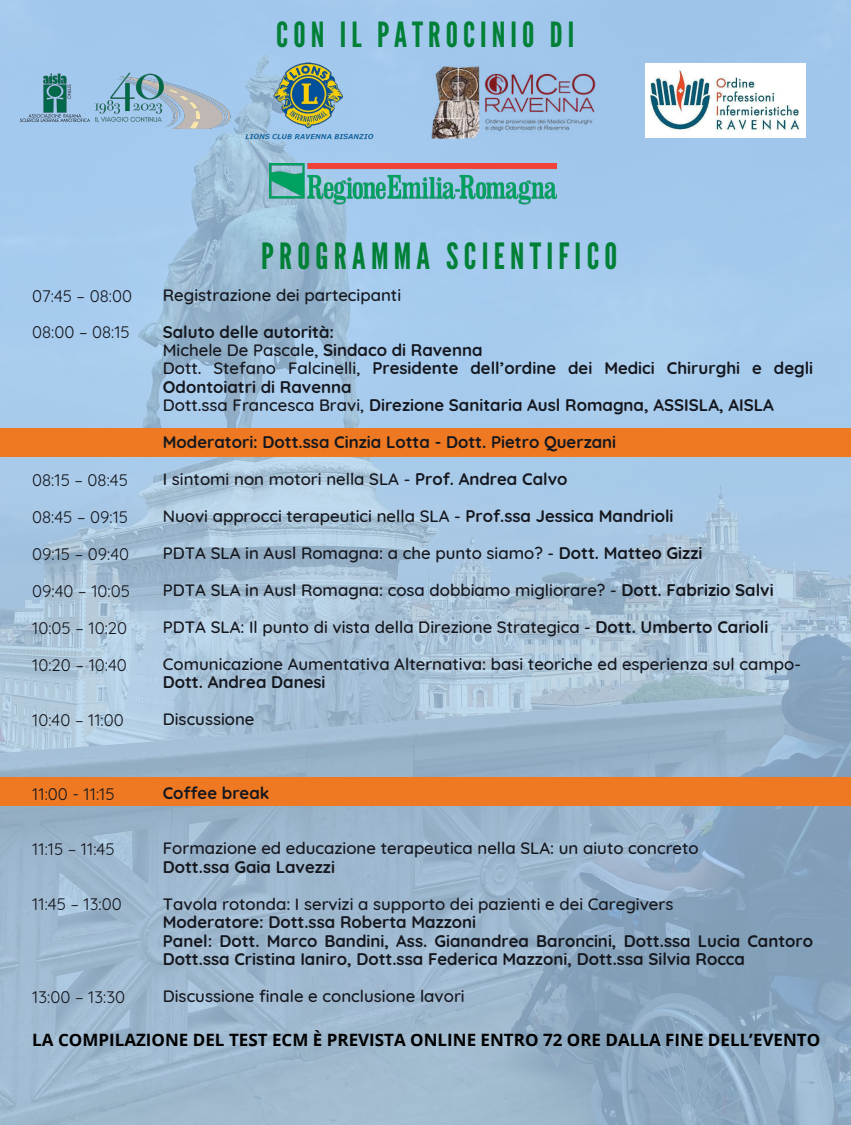
<style>
.page{position:relative;width:851px;height:1125px;background:#fff}
.page>*{position:absolute;margin:0;border:0;box-sizing:border-box;transform-origin:0 0}
.t1{font:36.12px "League Gothic";letter-spacing:.145em;color:#008037}
.t2{font:34.62px "League Gothic";letter-spacing:.145em;color:#008037}
.t3{font:700 17.01px "Open Sans";color:#000}
.t4{font:500 16.8px/36.9px "Quicksand";color:#15171e}
.t5{font:700 16.8px/18.4px "Quicksand";color:#15171e}
.t6{font:16.8px/36.9px "Quicksand";color:#15171e}
.s1{font-weight:500}
.s2{font-weight:700}
</style>
<div class="page">
<img style="left:0;top:0;width:850px;height:1125px">
<div style="left:0;top:428px;width:850px;height:28px;background:#ee7922"></div>
<div style="left:0;top:777px;width:850px;height:29px;background:#ee7922"></div>
<img style="left:645px;top:63px;width:160px;height:74px">
<img style="left:270px;top:163px;width:286px;height:43px">
<img style="left:427px;top:61px;width:172px;height:83px">
<img style="left:237px;top:56px;width:142px;height:88px">
<img style="left:11px;top:62px;width:228px;height:74px">
<h2 class="t2" style="left:276px;top:15px;width:299px">CON IL PATROCINIO DI</h2>
<p class="t6" style="left:32px;top:277px;width:101px">07:45 – 08:00<br>08:00 – 08:15</p>
<p class="t6" style="left:32px;top:461px;width:99px">08:15 – 08:45<br>08:45 – 09:15<br>09:15 – 09:40<br>09:40 – 10:05<br>10:05 – 10:20<br>10:20 – 10:40</p>
<p class="t6" style="left:32px;top:701px;width:93px">10:40 – 11:00</p>
<p class="t6" style="left:32px;top:775px;width:84px">11:00 - 11:15</p>
<p class="t6" style="left:32px;top:830px;width:84px">11:15 – 11:45</p>
<p class="t6" style="left:32px;top:886px;width:91px">11:45 – 13:00</p>
<p class="t6" style="left:32px;top:978px;width:94px">13:00 – 13:30</p>
<h1 class="t1" style="left:261px;top:235px;width:357px">PROGRAMMA SCIENTIFICO</h1>
<p class="t4" style="left:163px;top:276px;width:240px">Registrazione dei partecipanti</p>
<p class="t5" style="left:163px;top:322px;width:652px">Saluto delle autorità:<br><span class="s1">Michele De Pascale,</span> Sindaco di Ravenna<br><span class="s1">Dott. Stefano Falcinelli,</span> Presidente dell’ordine dei Medici Chirurghi e degli Odontoiatri di Ravenna<br><span class="s1">Dott.ssa Francesca Bravi,</span> Direzione Sanitaria Ausl Romagna, ASSISLA, AISLA</p>
<p class="t4" style="left:163px;top:423px;width:639px"><span class="s2">Moderatori: Dott.ssa Cinzia Lotta - Dott. Pietro Querzani<br></span>I sintomi non motori nella SLA - <span class="s2">Prof. Andrea Calvo<br></span>Nuovi approcci terapeutici nella SLA - <span class="s2">Prof.ssa Jessica Mandrioli<br></span>PDTA SLA in Ausl Romagna: a che punto siamo? - <span class="s2">Dott. Matteo Gizzi<br></span>PDTA SLA in Ausl Romagna: cosa dobbiamo migliorare? - <span class="s2">Dott. Fabrizio Salvi </span>PDTA SLA: Il punto di vista della Direzione Strategica - <span class="s2">Dott. Umberto Carioli </span>Comunicazione Aumentativa Alternativa: basi teoriche ed esperienza sul campo-</p>
<p class="t5" style="left:163px;top:673px;width:164px">Dott. Andrea Danesi</p>
<p class="t4" style="left:163px;top:700px;width:93px">Discussione</p>
<p class="t5" style="left:163px;top:783px;width:108px">Coffee break</p>
<p class="t4" style="left:163px;top:829px;width:537px">Formazione ed educazione terapeutica nella SLA: un aiuto concreto</p>
<p class="t5" style="left:163px;top:857px;width:174px">Dott.ssa Gaia Lavezzi</p>
<p class="t4" style="left:163px;top:885px;width:512px">Tavola rotonda: I servizi a supporto dei pazienti e dei Caregivers</p>
<p class="t5" style="left:163px;top:912px;width:652px">Moderatore: Dott.ssa Roberta Mazzoni<br>Panel: Dott. Marco Bandini, Ass. Gianandrea Baroncini, Dott.ssa Lucia Cantoro<br>Dott.ssa Cristina Ianiro, Dott.ssa Federica Mazzoni, Dott.ssa Silvia Rocca</p>
<p class="t4" style="left:163px;top:977px;width:303px">Discussione finale e conclusione lavori</p>
<p class="t3" style="left:32px;top:1028px;width:789px">LA COMPILAZIONE DEL TEST ECM È PREVISTA ONLINE ENTRO 72 ORE DALLA FINE DELL’EVENTO</p>
</div>
